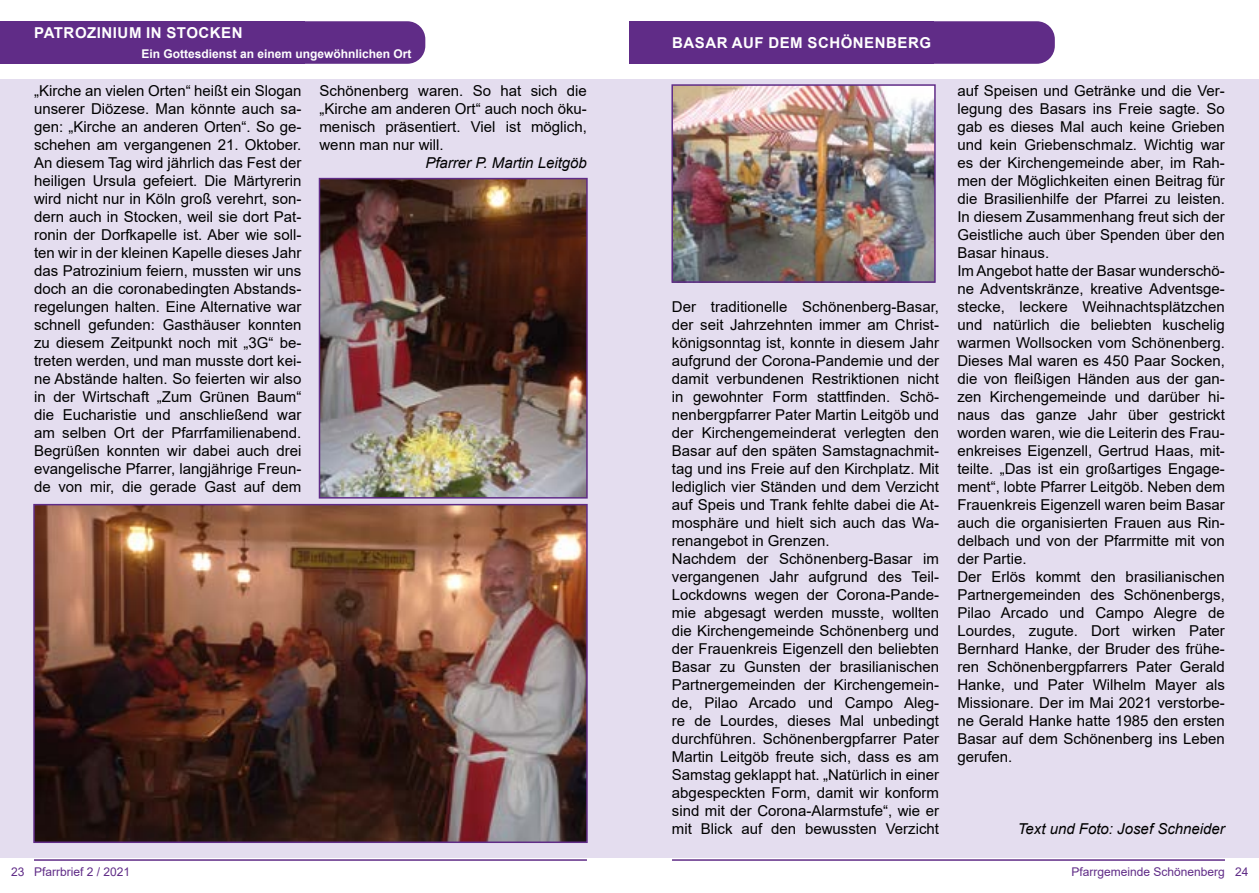
<style>
.page{position:relative;width:1259px;height:893px;background:#fff}
.page>*{position:absolute;margin:0;border:0;box-sizing:border-box;transform-origin:0 0}
.t1{font:15px/18px "Arial";color:#000;text-align:justify}
.t2{font:italic 15px "Arial";color:#000}
.t3{font:700 15px "Arial";letter-spacing:.035em;color:#fff}
.t4{font:12px "Arial";color:#602c87}
.t5{font:700 12px "Arial";color:#fff}
</style>
<div class="page">
<hr style="left:34px;top:859px;width:553px;height:2px;background:#602c87">
<hr style="left:672px;top:859px;width:553px;height:2px;background:#602c87">
<div style="left:629px;top:21px;width:425px;height:43px;background:#602c87;border-radius:18px"></div>
<div style="left:629px;top:21px;width:305px;height:43px;background:#602c87"></div>
<div style="left:0;top:21px;width:425px;height:43px;background:#602c87;border-radius:18px"></div>
<div style="left:0;top:21px;width:305px;height:43px;background:#602c87"></div>
<div style="left:0;top:79px;width:1259px;height:778px;background:#e4ddef"></div>
<img style="left:36px;top:507px;width:549px;height:333px">
<div style="left:33px;top:504px;width:555px;height:339px;border:2px solid #602c87"></div>
<img style="left:322px;top:181px;width:263px;height:315px">
<div style="left:319px;top:178px;width:269px;height:321px;border:2px solid #602c87"></div>
<img style="left:674px;top:87px;width:258px;height:193px">
<div style="left:671px;top:84px;width:264px;height:199px;border:2px solid #602c87"></div>
<p class="t3" style="left:34px;top:22px;width:210px">PATROZINIUM IN STOCKEN</p>
<p class="t5" style="left:141px;top:45px;width:272px">Ein Gottesdienst an einem ungewöhnlichen Ort</p>
<p class="t1" style="left:34px;top:82px;width:269px">„Kirche an vielen Orten“ heißt ein Slogan unserer Diözese. Man könnte auch sa&shy;gen: „Kirche an anderen Orten“. So ge&shy;schehen am vergangenen 21. Oktober.<br>An diesem Tag wird jährlich das Fest der heiligen Ursula gefeiert. Die Märtyrerin wird nicht nur in Köln groß verehrt, son&shy;dern auch in Stocken, weil sie dort Pat&shy;ronin der Dorfkapelle ist. Aber wie soll&shy;ten wir in der kleinen Kapelle dieses Jahr das Patrozinium feiern, mussten wir uns doch an die coronabedingten Abstands&shy;regelungen halten. Eine Alternative war schnell gefunden: Gasthäuser konnten zu diesem Zeitpunkt noch mit „3G“ be&shy;treten werden, und man musste dort kei&shy;ne Abstände halten. So feierten wir also in der Wirtschaft „Zum Grünen Baum“ die Eucharistie und anschließend war am selben Ort der Pfarrfamilienabend.<br>Begrüßen konnten wir dabei auch drei evangelische Pfarrer, langjährige Freun&shy;de von mir, die gerade Gast auf dem</p>
<p class="t1" style="left:319px;top:82px;width:269px">Schönenberg waren. So hat sich die „Kirche am anderen Ort“ auch noch öku&shy;menisch präsentiert. Viel ist möglich, wenn man nur will.</p>
<p class="t2" style="left:425px;top:153px;width:163px">Pfarrer P. Martin Leitgöb</p>
<p class="t3" style="left:672px;top:32px;width:260px">BASAR AUF DEM SCHÖNENBERG</p>
<p class="t1" style="left:672px;top:298px;width:269px;text-align:left">Der traditionelle Schönenberg-Basar, der seit Jahrzehnten immer am Christ&shy;königsonntag ist, konnte in diesem Jahr aufgrund der Corona-Pandemie und der damit verbundenen Restriktionen nicht in gewohnter Form stattfinden. Schö&shy;nenbergpfarrer Pater Martin Leitgöb und der Kirchengemeinderat verlegten den Basar auf den späten Samstagnachmit&shy;tag und ins Freie auf den Kirchplatz. Mit lediglich vier Ständen und dem Verzicht auf Speis und Trank fehlte dabei die At&shy;mosphäre und hielt sich auch das Wa&shy;renangebot in Grenzen.<br>Nachdem der Schönenberg-Basar im vergangenen Jahr aufgrund des Teil-Lockdowns wegen der Corona-Pande&shy;mie abgesagt werden musste, wollten die Kirchengemeinde Schönenberg und der Frauenkreis Eigenzell den beliebten Basar zu Gunsten der brasilianischen Partnergemeinden der Kirchengemein&shy;de, Pilao Arcado und Campo Aleg&shy;re de Lourdes, dieses Mal unbedingt durchführen. Schönenbergpfarrer Pater Martin Leitgöb freute sich, dass es am Samstag geklappt hat. „Natürlich in einer abgespeckten Form, damit wir konform sind mit der Corona-Alarmstufe“, wie er mit Blick auf den bewussten Verzicht</p>
<p class="t1" style="left:957px;top:82px;width:269px;text-align:left">auf Speisen und Getränke und die Ver&shy;legung des Basars ins Freie sagte. So gab es dieses Mal auch keine Grieben und kein Griebenschmalz. Wichtig war es der Kirchengemeinde aber, im Rah&shy;men der Möglichkeiten einen Beitrag für die Brasilienhilfe der Pfarrei zu leisten.<br>In diesem Zusammenhang freut sich der Geistliche auch über Spenden über den Basar hinaus.<br>Im Angebot hatte der Basar wunderschö&shy;ne Adventskränze, kreative Adventsge&shy;stecke, leckere Weihnachtsplätzchen und natürlich die beliebten kuschelig warmen Wollsocken vom Schönenberg.<br>Dieses Mal waren es 450 Paar Socken, die von fleißigen Händen aus der gan&shy;zen Kirchengemeinde und darüber hi&shy;naus das ganze Jahr über gestrickt worden waren, wie die Leiterin des Frau&shy;enkreises Eigenzell, Gertrud Haas, mit&shy;teilte. „Das ist ein großartiges Engage&shy;ment“, lobte Pfarrer Leitgöb. Neben dem Frauenkreis Eigenzell waren beim Basar auch die organisierten Frauen aus Rin&shy;delbach und von der Pfarrmitte mit von der Partie.<br>Der Erlös kommt den brasilianischen Partnergemeinden des Schönenbergs, Pilao Arcado und Campo Alegre de Lourdes, zugute. Dort wirken Pater Bernhard Hanke, der Bruder des frühe&shy;ren Schönenbergpfarrers Pater Gerald Hanke, und Pater Wilhelm Mayer als Missionare. Der im Mai 2021 verstorbe&shy;ne Gerald Hanke hatte 1985 den ersten Basar auf dem Schönenberg ins Leben gerufen.</p>
<p class="t2" style="left:1017px;top:819px;width:209px">Text und Foto: Josef Schneider</p>
<p class="t4" style="left:11px;top:864px;width:121px">23 Pfarrbrief 2 / 2021</p>
<p class="t4" style="left:1071px;top:864px;width:179px">Pfarrgemeinde Schönenberg 24</p>
</div>
